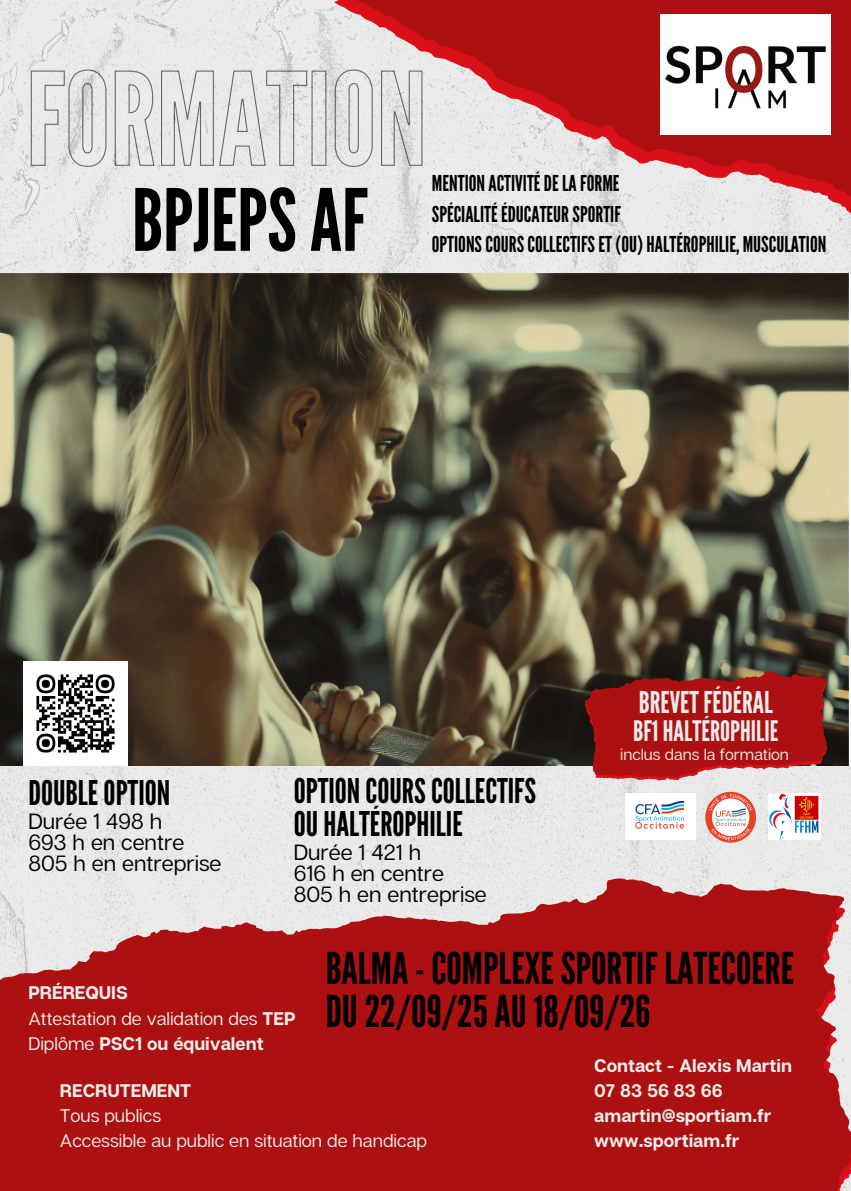
<style>
.page{position:relative;width:851px;height:1191px;background:#fff}
.page>*{position:absolute;margin:0;border:0;box-sizing:border-box;transform-origin:0 0}
.t1{font:85.6px "League Gothic";color:#000}
.t2{font:43.8px/43.2px "League Gothic";color:#000}
.t3{font:34px/33px "League Gothic";color:#000}
.t4{font:30px "League Gothic";color:#ebebeb}
.t5{font:28.2px "League Gothic";color:#ebebeb}
.t6{font:22px/21px "Articulat CF";color:#000}
.t7{font:21.8px/30.6px "League Gothic";color:#000}
.t8{font:700 18.2px "Articulat CF";color:#ebebeb}
.t9{font:18.2px "Articulat CF";color:#ebebeb}
.t10{font:16px "Articulat CF";color:#ebebeb}
.s1{font-weight:700}
.s2{font-weight:400}
</style>
<div class="page">
<img style="left:0;top:0;width:850px;height:860px">
<svg style="left:0;top:860px;width:850px;height:331px;background:#b83838"></svg>
<svg style="left:300px;top:0;width:550px;height:273px;background:#d59a9a"></svg>
<img style="left:768px;top:793px;width:53px;height:47px">
<img style="left:626px;top:793px;width:69px;height:47px">
<img style="left:700px;top:786px;width:60px;height:60px">
<img style="left:660px;top:15px;width:170px;height:120px">
<img style="left:0;top:273px;width:850px;height:492px">
<svg style="left:30px;top:69px;width:393px;height:98px;background:#d9d9d9"></svg>
<img style="left:24px;top:662px;width:103px;height:103px">
<svg style="left:584px;top:669px;width:246px;height:114px;background:#a52a29"></svg>
<p class="t1" style="left:132px;top:171px;width:237px">BPJEPSAF</p>
<p class="t7" style="left:432px;top:169px;width:191px">MENTIONACTIVITÉDE LAFORME<br>SPÉCIALITÉ ÉDUCATEURSPORTIF</p>
<p class="t7" style="left:432px;top:230px;width:396px">OPTIONSCOURSCOLLECTIFSET(OU)HALTÉROPHILIE, MUSCULATION</p>
<p class="t4" style="left:638px;top:685px;width:136px">BREVETFÉDÉRAL</p>
<p class="t5" style="left:633px;top:715px;width:147px">BF1HALTÉROPHILIE</p>
<h3 class="t10" style="left:620px;top:744px;width:170px">inclus dans la formation</h3>
<p class="t3" style="left:28px;top:777px;width:143px">DOUBLEOPTION</p>
<p class="t6" style="left:28px;top:810px;width:194px">Durée 1 498 h<br>693 h en centre<br>805 h en entreprise</p>
<h4 class="t3" style="left:294px;top:775px;width:244px">OPTIONCOURSCOLLECTIFS<br>OUHALTÉROPHILIE</h4>
<h4 class="t6" style="left:294px;top:841px;width:194px">Durée 1 421 h<br>616 h en centre<br>805 h en entreprise</h4>
<h5 class="t2" style="left:325px;top:947px;width:470px">BALMA-COMPLEXESPORTIF LATECOERE<br>DU22/09/25AU18/09/26</h5>
<h1 class="t8" style="left:594px;top:1054px;width:199px">Contact - Alexis Martin</h1>
<h2 class="t8" style="left:594px;top:1079px;width:130px">07 83 56 83 66</h2>
<p class="t8" style="left:594px;top:1104px;width:179px">amartin@sportiam.fr</p>
<p class="t8" style="left:594px;top:1129px;width:147px">www.sportiam.fr</p>
<p class="t8" style="left:28px;top:982px;width:101px">PRÉREQUIS</p>
<p class="t9" style="left:28px;top:1007px;width:269px">Attestation de validation des <span class="s1">TEP</span></p>
<p class="t8" style="left:28px;top:1033px;width:237px"><span class="s2">Diplôme</span> PSC1 ou équivalent</p>
<h6 class="t8" style="left:60px;top:1079px;width:133px">RECRUTEMENT</h6>
<p class="t9" style="left:60px;top:1104px;width:103px">Tous publics</p>
<p class="t9" style="left:60px;top:1129px;width:368px">Accessible au public en situation de handicap</p>
</div>
